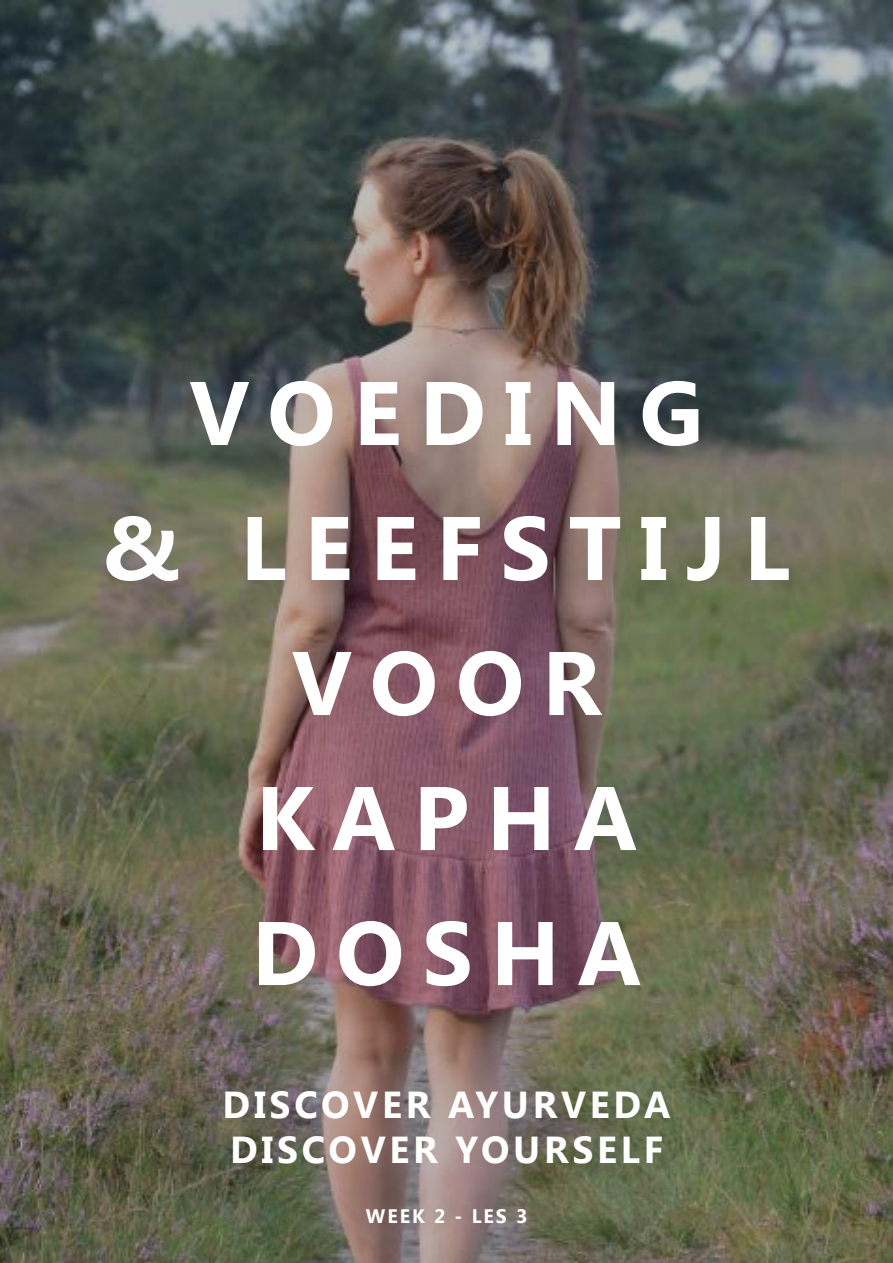
<style>
.page{position:relative;width:893px;height:1263px;background:#fff}
.page>*{position:absolute;margin:0;border:0;box-sizing:border-box;transform-origin:0 0}
.t1{font:700 90px/135px "Segoe UI";letter-spacing:.2em;color:#fff;text-align:center}
.t2{font:700 37.5px/45px "Segoe UI";letter-spacing:.1em;color:#fff}
.t3{font:700 19.5px "Segoe UI";letter-spacing:.1em;color:#fff}
</style>
<div class="page">
<img style="left:0;top:0;width:893px;height:1263px">
<h1 class="t1" style="left:103px;top:346px;width:688px">VOEDING<br>&amp; LEEFSTIJL<br>VOOR<br>KAPHA<br>DOSHA</h1>
<p class="t2" style="left:223px;top:1082px;width:450px">DISCOVER AYURVEDA<br>DISCOVER YOURSELF</p>
<p class="t3" style="left:366px;top:1205px;width:163px">WEEK 2 - LES 3</p>
</div>
